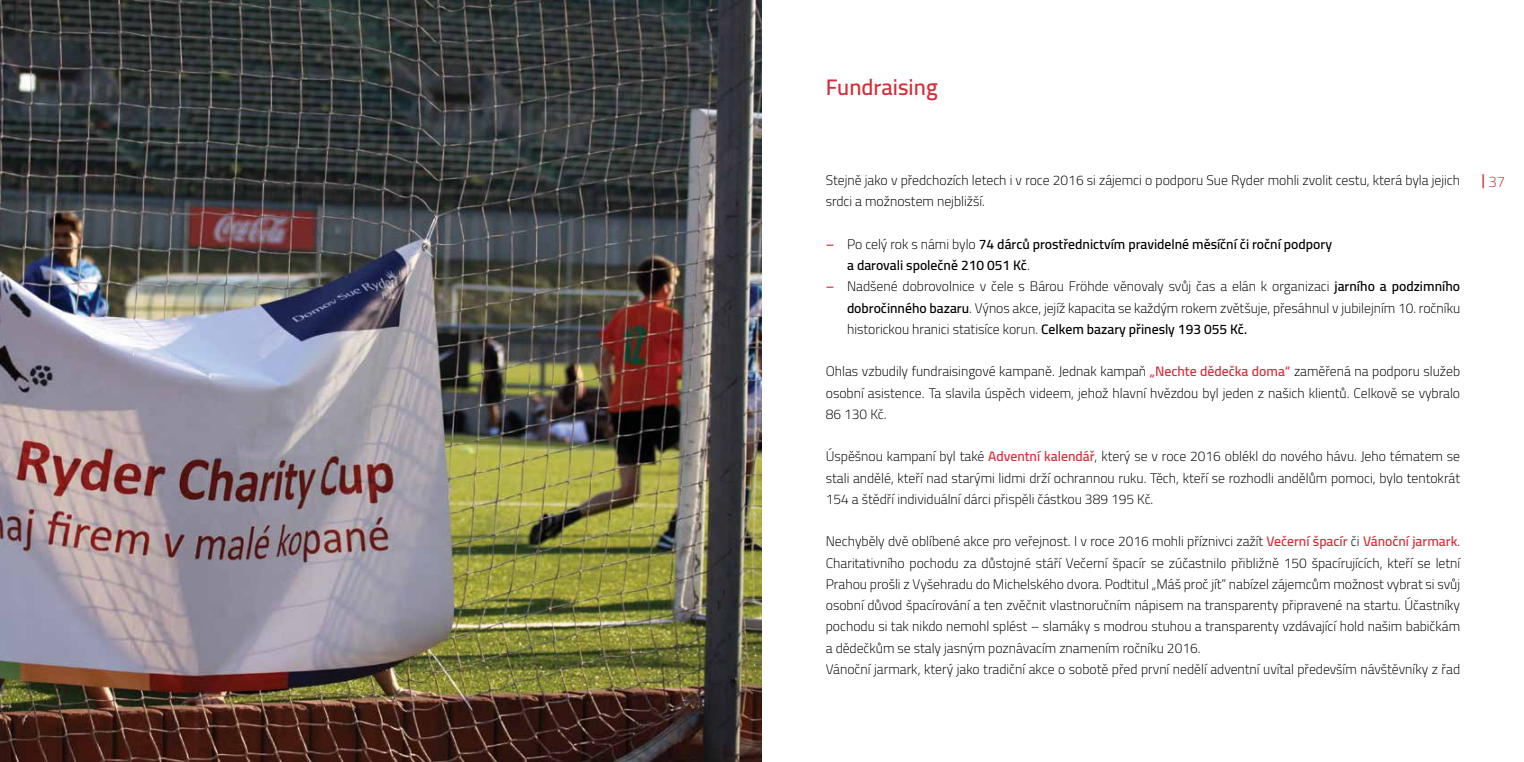
<style>
.page{position:relative;width:1524px;height:762px;background:#fff}
.page>*{position:absolute;margin:0;border:0;box-sizing:border-box;transform-origin:0 0}
.t1{font:600 22.5px "Cairo";color:#d52d3a}
.t2{font:300 15px "Cairo";color:#d52d3a}
.t3{font:300 13.75px/21.2px "Cairo";color:#000;text-align:justify}
.t4{font:600 13.75px/21.2px "Cairo";color:#000}
.s1{font-weight:600}
.s2{color:#d52d3a}
.s3{font-weight:300}
.s4{font-weight:600;color:#d52d3a}
</style>
<div class="page">
<img style="left:0;top:0;width:762px;height:762px">
<h1 class="t1" style="left:826px;top:68px;width:113px">Fundraising</h1>
<p class="t3" style="left:826px;top:169px;width:636px">Stejně jako v předchozích letech i v roce 2016 si zájemci o podporu Sue Ryder mohli zvolit cestu, která byla jejich</p>
<p class="t2" style="left:1481px;top:169px;width:25px"><span class="s1">|</span>37</p>
<p class="t3" style="left:826px;top:191px;width:161px">srdci a možnostem nejbližší.</p>
<p class="t4" style="left:847px;top:233px;width:486px;text-indent:-21px"><span class="s2">–</span> <span class="s3">Po celý rok s námi bylo</span> 74 dárců prostřednictvím pravidelné měsíční či roční podpory a darovali společně 210 051 Kč<span class="s3">.</span></p>
<p class="t3" style="left:847px;top:276px;width:615px;text-indent:-21px"><span class="s4">–</span> Nadšené dobrovolnice v čele s Bárou Fröhde věnovaly svůj čas a elán k organizaci <span class="s1">jarního a podzimního dobročinného bazaru</span>. Výnos akce, jejíž kapacita se každým rokem zvětšuje, přesáhnul v jubilejním 10. ročníku historickou hranici statisíce korun. <span class="s1">Celkem bazary přinesly 193 055 Kč.</span></p>
<p class="t3" style="left:826px;top:361px;width:636px">Ohlas vzbudily fundraisingové kampaně. Jednak kampaň <span class="s4">„Nechte dědečka doma“</span> zaměřená na podporu služeb osobní asistence. Ta slavila úspěch videem, jehož hlavní hvězdou byl jeden z našich klientů. Celkově se vybralo 86 130 Kč.</p>
<p class="t3" style="left:826px;top:446px;width:636px">Úspěšnou kampaní byl také <span class="s4">Adventní kalendář</span>, který se v roce 2016 oblékl do nového hávu. Jeho tématem se stali andělé, kteří nad starými lidmi drží ochrannou ruku. Těch, kteří se rozhodli andělům pomoci, bylo tentokrát 154 a štědří individuální dárci přispěli částkou 389 195 Kč.</p>
<p class="t3" style="left:826px;top:531px;width:636px;text-align:left">Nechyběly dvě oblíbené akce pro veřejnost. I v roce 2016 mohli příznivci zažít <span class="s4">Večerní špacír</span> či <span class="s4">Vánoční jarmark</span>.<br>Charitativního pochodu za důstojné stáří Večerní špacír se zúčastnilo přibližně 150 špacírujících, kteří se letní Prahou prošli z Vyšehradu do Michelského dvora. Podtitul „Máš proč jít“ nabízel zájemcům možnost vybrat si svůj osobní důvod špacírování a ten zvěčnit vlastnoručním nápisem na transparenty připravené na startu. Účastníky pochodu si tak nikdo nemohl splést – slamáky s modrou stuhou a transparenty vzdávající hold našim babičkám a dědečkům se staly jasným poznávacím znamením ročníku 2016.<br>Vánoční jarmark, který jako tradiční akce o sobotě před první nedělí adventní uvítal především návštěvníky z řad</p>
</div>
